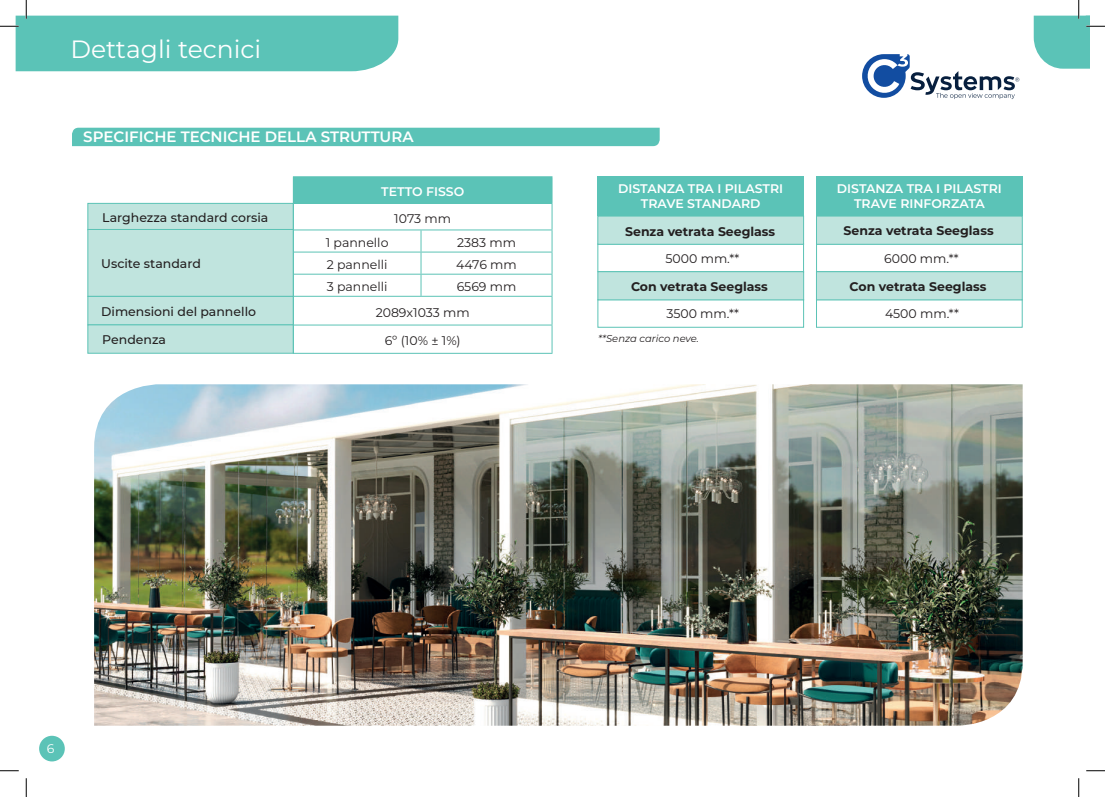
<style>
.page{position:relative;width:1105px;height:797px;background:#fff}
.page>*{position:absolute;margin:0;border:0;box-sizing:border-box;transform-origin:0 0}
.t1{font:25px "Montserrat";color:#fff}
.t2{font:600 15px "Montserrat";color:#fff}
.t3{font:12.5px/25.4px "Montserrat";color:#231f20}
.t4{font:600 12.5px/15px "Montserrat";color:#fff;text-align:center}
.t5{font:700 12.5px "Montserrat";color:#231f20}
.t6{font:500 12.5px "Montserrat";color:#231f20}
.t7{font:12.5px "Montserrat";color:#fff}
.t8{font:italic 10px "Montserrat";letter-spacing:-.005em;color:#231f20}
</style>
<div class="page">
<svg style="left:862px;top:54px;width:157px;height:45px"></svg>
<div style="left:39px;top:735px;width:26px;height:26px;background:#5bc3b7;border-radius:50%"></div>
<div style="left:72px;top:128px;width:588px;height:18px;background:#5bc3b7"></div>
<div style="left:597px;top:176px;width:207px;height:40px;background:#5bc3b7"></div>
<div style="left:816px;top:176px;width:207px;height:40px;background:#5bc3b7"></div>
<div style="left:597px;top:243px;width:207px;height:29px;background:#fff;border:1px solid #5cc3b6"></div>
<div style="left:816px;top:243px;width:207px;height:29px;background:#fff;border:1px solid #5cc3b6"></div>
<div style="left:816px;top:299px;width:207px;height:29px;background:#fff;border:1px solid #5cc3b6"></div>
<div style="left:597px;top:299px;width:207px;height:29px;background:#fff;border:1px solid #5cc3b6"></div>
<div style="left:597px;top:216px;width:207px;height:29px;background:#c0e4de;border:1px solid #5cc3b6"></div>
<div style="left:816px;top:216px;width:207px;height:29px;background:#c0e4de;border:1px solid #5cc3b6"></div>
<div style="left:816px;top:271px;width:207px;height:29px;background:#c0e4de;border:1px solid #5cc3b6"></div>
<div style="left:597px;top:271px;width:207px;height:29px;background:#c0e4de;border:1px solid #5cc3b6"></div>
<img style="left:94px;top:384px;width:929px;height:341px">
<div style="left:87px;top:203px;width:207px;height:27px;background:#c0e4de;border:1px solid #5cc3b6"></div>
<div style="left:87px;top:229px;width:207px;height:68px;background:#c0e4de;border:1px solid #5cc3b6"></div>
<div style="left:87px;top:296px;width:207px;height:29px;background:#c0e4de;border:1px solid #5cc3b6"></div>
<div style="left:87px;top:324px;width:207px;height:30px;background:#c0e4de;border:1px solid #5cc3b6"></div>
<div style="left:293px;top:177px;width:259px;height:26px;background:#5bc3b7"></div>
<svg style="left:293px;top:204px;width:1px;height:149px"></svg>
<hr style="left:293px;top:176px;width:128px;height:1px;background:#5cc3b6">
<hr style="left:421px;top:176px;width:131px;height:1px;background:#5cc3b6">
<hr style="left:293px;top:203px;width:128px;height:1px;background:#5cc3b6">
<hr style="left:421px;top:203px;width:131px;height:1px;background:#5cc3b6">
<svg style="left:421px;top:230px;width:1px;height:66px"></svg>
<svg style="left:552px;top:177px;width:1px;height:176px"></svg>
<hr style="left:293px;top:229px;width:128px;height:1px;background:#5cc3b6">
<hr style="left:421px;top:229px;width:131px;height:1px;background:#5cc3b6">
<hr style="left:293px;top:252px;width:128px;height:1px;background:#5cc3b6">
<hr style="left:421px;top:252px;width:131px;height:1px;background:#5cc3b6">
<hr style="left:293px;top:274px;width:128px;height:1px;background:#5cc3b6">
<hr style="left:421px;top:274px;width:131px;height:1px;background:#5cc3b6">
<hr style="left:293px;top:296px;width:128px;height:1px;background:#5cc3b6">
<hr style="left:421px;top:296px;width:131px;height:1px;background:#5cc3b6">
<hr style="left:293px;top:324px;width:128px;height:1px;background:#5cc3b6">
<hr style="left:421px;top:324px;width:131px;height:1px;background:#5cc3b6">
<hr style="left:293px;top:353px;width:128px;height:1px;background:#5cc3b6">
<hr style="left:421px;top:353px;width:131px;height:1px;background:#5cc3b6">
<svg style="left:0;top:770px;width:19px;height:1px"></svg>
<svg style="left:1086px;top:770px;width:19px;height:1px"></svg>
<svg style="left:0;top:0;width:398px;height:71px"></svg>
<svg style="left:25px;top:778px;width:2px;height:19px"></svg>
<svg style="left:1034px;top:0;width:71px;height:69px"></svg>
<svg style="left:1078px;top:778px;width:1px;height:19px"></svg>
<h1 class="t1" style="left:70px;top:32px;width:192px">Dettagli tecnici</h1>
<p class="t2" style="left:83px;top:126px;width:332px">SPECIFICHE TECNICHE DELLA STRUTTURA</p>
<p class="t6" style="left:102px;top:209px;width:168px">Larghezza standard corsia</p>
<p class="t6" style="left:101px;top:255px;width:101px">Uscite standard</p>
<p class="t6" style="left:101px;top:302px;width:156px">Dimensioni del pannello</p>
<p class="t6" style="left:102px;top:331px;width:65px">Pendenza</p>
<p class="t4" style="left:381px;top:184px;width:85px">TETTO FISSO</p>
<p class="t3" style="left:394px;top:205px;width:58px">1073 mm</p>
<p class="t3" style="left:326px;top:229px;width:64px">1 pannello</p>
<p class="t3" style="left:457px;top:229px;width:60px">2383 mm</p>
<p class="t3" style="left:327px;top:251px;width:62px">2 pannelli</p>
<p class="t3" style="left:456px;top:251px;width:62px">4476 mm</p>
<p class="t3" style="left:327px;top:274px;width:62px">3 pannelli</p>
<p class="t3" style="left:376px;top:274px;width:142px;text-indent:81px">6569 mm<br>2089x1033 mm</p>
<p class="t3" style="left:385px;top:328px;width:77px">6º (10% ± 1%)</p>
<p class="t4" style="left:618px;top:181px;width:166px">DISTANZA TRA I PILASTRI<br>TRAVE STANDARD</p>
<p class="t4" style="left:837px;top:181px;width:166px">DISTANZA TRA I PILASTRI<br>TRAVE RINFORZATA</p>
<p class="t5" style="left:625px;top:222px;width:152px">Senza vetrata Seeglass</p>
<p class="t5" style="left:843px;top:221px;width:152px">Senza vetrata Seeglass</p>
<p class="t3" style="left:665px;top:245px;width:75px">5000 mm.**</p>
<p class="t3" style="left:884px;top:245px;width:76px">6000 mm.**</p>
<p class="t5" style="left:631px;top:277px;width:138px">Con vetrata Seeglass</p>
<p class="t5" style="left:850px;top:277px;width:138px">Con vetrata Seeglass</p>
<p class="t3" style="left:666px;top:300px;width:74px">3500 mm.**</p>
<p class="t3" style="left:885px;top:300px;width:75px">4500 mm.**</p>
<p class="t8" style="left:598px;top:332px;width:102px">**Senza carico neve.</p>
<p class="t7" style="left:47px;top:740px;width:9px">6</p>
</div>
